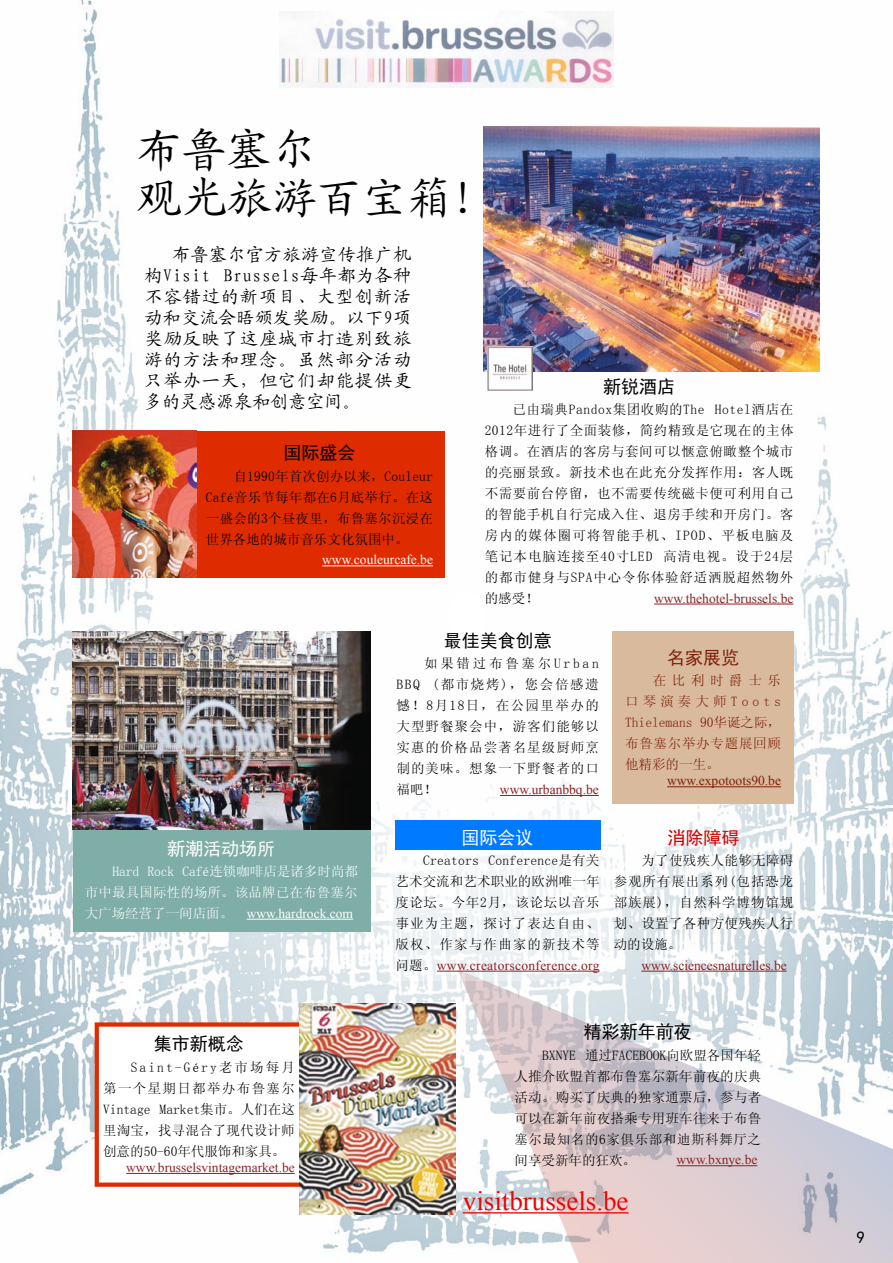
<style>
.page{position:relative;width:893px;height:1263px;background:#fff}
.page>*{position:absolute;margin:0;border:0;box-sizing:border-box;transform-origin:0 0}
.t1{font:45px "Kai Ti GB2312";color:#000}
.t2{font:27px "Times New Roman";color:#f10203}
.t3{font:18px/21px "Kai Ti GB2312";letter-spacing:.065em;color:#000;text-align:justify}
.t4{font:18px "Sim Hei";color:#000}
.t5{font:18px "Sim Hei";color:#fff}
.t6{font:18px "Sim Hei";color:#d00000}
.t7{font:18px "Sim Hei";color:#7d2008}
.t8{font:16.5px "Sim Hei";color:#000}
.t9{font:13.5px/21px "Sim Sun";letter-spacing:.045em;color:#000;text-align:justify}
.t10{font:13.5px "Times New Roman";color:#8b2324}
.t11{font:13.5px/21px "Sim Sun";letter-spacing:.055em;color:#7d2008;text-align:justify}
.t12{font:13.5px "Times New Roman";color:#fff}
.t13{font:13.5px/21px "Sim Sun";color:#fff;text-align:right}
.t14{font:13.5px "Times New Roman";letter-spacing:.025em;color:#8b2324}
.t15{font:13.5px "Times New Roman";color:#7d2008}
.s1{font-family:"Sim Sun"}
.s2{font-family:"Sim Sun";color:#000}
</style>
<div class="page">
<img style="left:0;top:0;width:893px;height:1254px">
<svg style="left:458px;top:969px;width:435px;height:294px"></svg>
<img style="left:280px;top:12px;width:333px;height:76px">
<hr style="left:641px;top:971px;width:146px;height:1px;background:#8b2324">
<hr style="left:654px;top:604px;width:139px;height:1px;background:#8b2324">
<img style="left:483px;top:127px;width:336px;height:244px">
<img style="left:487px;top:346px;width:46px;height:45px">
<hr style="left:500px;top:795px;width:99px;height:1px;background:#8b2324">
<hr style="left:676px;top:1165px;width:81px;height:1px;background:#8b2324">
<div style="left:612px;top:631px;width:182px;height:173px;background:#d9ba9d"></div>
<hr style="left:667px;top:786px;width:114px;height:1px;background:#7d2008">
<div style="left:73px;top:631px;width:297px;height:301px;background:#7faea6"></div>
<img style="left:73px;top:631px;width:297px;height:198px">
<hr style="left:247px;top:919px;width:106px;height:1px;background:#fff">
<div style="left:72px;top:431px;width:373px;height:146px;background:#df2b00"></div>
<img style="left:72px;top:431px;width:124px;height:146px">
<hr style="left:322px;top:565px;width:111px;height:1px;background:#fff">
<div style="left:97px;top:1024px;width:204px;height:161px;background:#fff"></div>
<hr style="left:126px;top:1173px;width:169px;height:1px;background:#8b2324">
<div style="left:95px;top:1022px;width:208px;height:165px;border:4px solid #df2b00"></div>
<img style="left:299px;top:1003px;width:156px;height:211px">
<div style="left:390px;top:815px;width:220px;height:166px;background:linear-gradient(to right,#f1f5f9,#f3f7fa)"></div>
<div style="left:395px;top:820px;width:206px;height:29px;background:#007bff"></div>
<hr style="left:437px;top:971px;width:163px;height:1px;background:#8b2324">
<hr style="left:463px;top:1212px;width:166px;height:1px;background:#f10203">
<h1 class="t1" style="left:136px;top:128px;width:181px">布鲁塞尔</h1>
<h1 class="t1" style="left:137px;top:175px;width:361px">观光旅游百宝箱！</h1>
<h3 class="t3" style="left:145px;top:244px;width:268px;text-indent:28px">布鲁塞尔官方旅游宣传推广机构Visit Brussels每年都为各种不容错过的新项目、大型创新活动和交流会晤颁发奖励。以下9项奖励反映了这座城市打造别致旅游的方法和理念。虽然部分活动只举办一天，但它们却能提供更多的灵感源泉和创意空间。</h3>
<h3 class="t4" style="left:283px;top:444px;width:73px">国际盛会</h3>
<p class="t9" style="left:206px;top:465px;width:229px;text-indent:28px">自1990年首次创办以来，Couleur Café音乐节每年都在6月底举行。在这一盛会的3个昼夜里，布鲁塞尔沉浸在世界各地的城市音乐文化氛围中。</p>
<p class="t12" style="left:322px;top:551px;width:112px">www.couleurcafe.be</p>
<h3 class="t4" style="left:603px;top:377px;width:73px">新锐酒店</h3>
<p class="t9" style="left:485px;top:399px;width:310px;text-indent:28px">已由瑞典Pandox集团收购的The Hotel酒店在2012年进行了全面装修，简约精致是它现在的主体格调。在酒店的客房与套间可以惬意俯瞰整个城市的亮丽景致。新技术也在此充分发挥作用：客人既不需要前台停留，也不需要传统磁卡便可利用自己的智能手机自行完成入住、退房手续和开房门。客房内的媒体圈可将智能手机、IPOD、平板电脑及笔记本电脑连接至40寸LED 高清电视。设于24层的都市健身与SPA中心令你体验舒适洒脱超然物外的感受！</p>
<p class="t10" style="left:654px;top:589px;width:141px">www.thehotel-brussels.be</p>
<h3 class="t5" style="left:167px;top:839px;width:109px">新潮活动场所</h3>
<p class="t13" style="left:85px;top:861px;width:275px">Hard Rock Café连锁咖啡店是诸多时尚都<br>市中最具国际性的场所。该品牌已在布鲁塞尔</p>
<p class="t12" style="left:85px;top:904px;width:270px"><span class="s1">大广场经营了一间店面。</span> www.hardrock.com</p>
<h3 class="t4" style="left:154px;top:1035px;width:92px">集市新概念</h3>
<p class="t9" style="left:103px;top:1056px;width:193px;text-indent:28px">Saint-Géry老市场每月第一个星期日都举办布鲁塞尔Vintage Market集市。人们在这里淘宝，找寻混合了现代设计师创意的50-60年代服饰和家具。</p>
<p class="t10" style="left:126px;top:1158px;width:170px">www.brusselsvintagemarket.be</p>
<h3 class="t4" style="left:444px;top:631px;width:109px">最佳美食创意</h3>
<p class="t9" style="left:396px;top:653px;width:204px;text-indent:28px">如果错过布鲁塞尔Urban BBQ (都市烧烤)，您会倍感遗憾！8月18日，在公园里举办的大型野餐聚会中，游客们能够以实惠的价格品尝著名星级厨师烹制的美味。想象一下野餐者的口福吧！</p>
<p class="t10" style="left:500px;top:780px;width:100px">www.urbanbbq.be</p>
<h3 class="t5" style="left:461px;top:828px;width:73px">国际会议</h3>
<p class="t9" style="left:395px;top:850px;width:206px;text-indent:28px">Creators Conference是有关艺术交流和艺术职业的欧洲唯一年度论坛。今年2月，该论坛以音乐事业为主题，探讨了表达自由、版权、作家与作曲家的新技术等</p>
<p class="t14" style="left:395px;top:956px;width:206px"><span class="s2">问题。</span>www.creatorsconference.org</p>
<h3 class="t7" style="left:667px;top:648px;width:73px">名家展览</h3>
<p class="t11" style="left:625px;top:670px;width:157px;text-indent:28px">在比利时爵士乐口琴演奏大师Toots Thielemans 90华诞之际，布鲁塞尔举办专题展回顾他精彩的一生。</p>
<p class="t15" style="left:667px;top:772px;width:115px">www.expotoots90.be</p>
<h3 class="t6" style="left:668px;top:828px;width:73px">消除障碍</h3>
<p class="t9" style="left:614px;top:850px;width:181px;text-indent:28px">为了使残疾人能够无障碍参观所有展出系列(包括恐龙部族展)，自然科学博物馆规划、设置了各种方便残疾人行动的设施。</p>
<p class="t10" style="left:641px;top:956px;width:147px">www.sciencesnaturelles.be</p>
<h3 class="t4" style="left:584px;top:1023px;width:109px">精彩新年前夜</h3>
<p class="t9" style="left:514px;top:1044px;width:248px;text-indent:28px">BXNYE 通过FACEBOOK向欧盟各国年轻人推介欧盟首都布鲁塞尔新年前夜的庆典活动。购买了庆典的独家通票后，参与者可以在新年前夜搭乘专用班车往来于布鲁塞尔最知名的6家俱乐部和迪斯科舞厅之间享受新年的狂欢。</p>
<p class="t10" style="left:676px;top:1151px;width:82px">www.bxnye.be</p>
<h2 class="t2" style="left:463px;top:1183px;width:167px">visitbrussels.be</h2>
<p class="t8" style="left:857px;top:1228px;width:10px">9</p>
</div>
